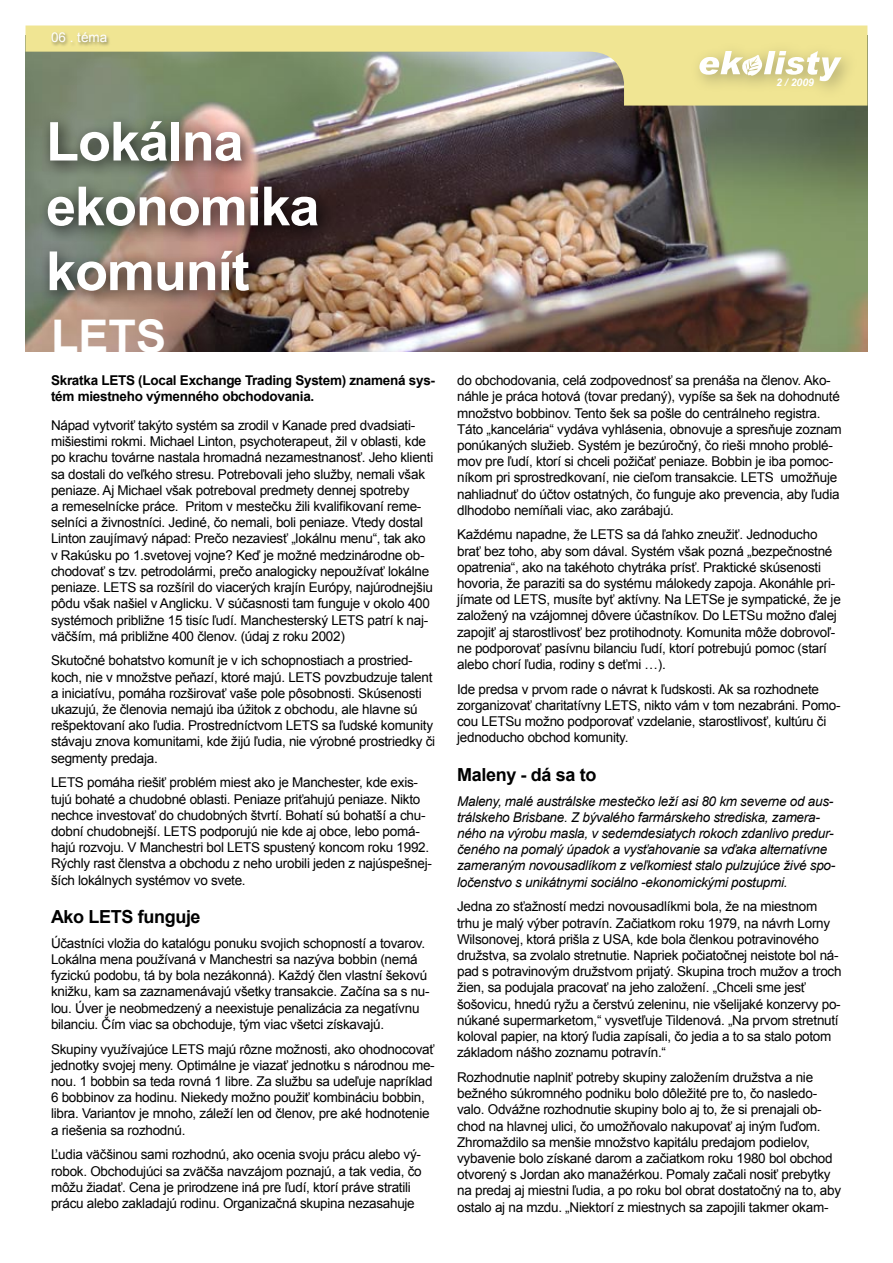
<style>
.page{position:relative;width:893px;height:1263px;background:#fff}
.page>*{position:absolute;margin:0;border:0;box-sizing:border-box;transform-origin:0 0}
.t1{font:700 54px/64.8px "Arial";letter-spacing:-.02em;color:#fff}
.t2{font:700 45px "Arial";color:#fff}
.t3{font:700 18px "Arial";letter-spacing:-.02em;color:#000}
.t4{font:13.5px/16.2px "Arial";letter-spacing:-.02em;color:#000}
.t5{font:italic 13.5px/16.2px "Arial";letter-spacing:-.02em;color:#000}
.t6{font:700 13.5px/16.2px "Arial";letter-spacing:-.02em;color:#000}
.t7{font:13.5px "Arial";color:#fff}
.t8{font:italic 700 10.5px "Arial";color:#fff}
</style>
<div class="page">
<img style="left:26px;top:106px;width:841px;height:246px">
<div style="left:37px;top:110px;width:499px;height:283px;background:#000;opacity:.75"></div>
<svg style="left:26px;top:26px;width:841px;height:80px;background:#b4b78b"></svg>
<svg style="left:51px;top:32px;width:404px;height:36px;background:#bebf85"></svg>
<div style="left:689px;top:40px;width:177px;height:66px;background:#f0e593"></div>
<svg style="left:699px;top:51px;width:143px;height:30px"></svg>
<p class="t7" style="left:51px;top:29px;width:58px">06 . téma</p>
<h1 class="t1" style="left:46px;top:111px;width:275px">Lokálna ekonomika komunít</h1>
<h2 class="t2" style="left:51px;top:306px;width:117px">LETS</h2>
<p class="t6" style="left:51px;top:372px;width:386px">Skratka LETS (Local Exchange Trading System) znamená sys&shy;tém miestneho výmenného obchodovania.</p>
<p class="t4" style="left:51px;top:417px;width:384px">Nápad vytvoriť takýto systém sa zrodil v Kanade pred dvadsiati&shy;mišiestimi rokmi. Michael Linton, psychoterapeut, žil v oblasti, kde po krachu továrne nastala hromadná nezamestnanosť. Jeho klienti sa dostali do veľkého stresu. Potrebovali jeho služby, nemali však peniaze. Aj Michael však potreboval predmety dennej spotreby<br>a remeselnícke práce. Pritom v mestečku žili kvalifikovaní reme&shy;selníci a živnostníci. Jediné, čo nemali, boli peniaze. Vtedy dostal Linton zaujímavý nápad: Prečo nezaviesť „lokálnu menu“, tak ako v Rakúsku po 1.svetovej vojne? Keď je možné medzinárodne ob&shy;chodovať s tzv. petrodolármi, prečo analogicky nepoužívať lokálne peniaze. LETS sa rozšíril do viacerých krajín Európy, najúrodnejšiu pôdu však našiel v Anglicku. V súčasnosti tam funguje v okolo 400 systémoch približne 15 tisíc ľudí. Manchesterský LETS patrí k naj&shy;väčším, má približne 400 členov. (údaj z roku 2002)</p>
<p class="t4" style="left:51px;top:653px;width:386px">Skutočné bohatstvo komunít je v ich schopnostiach a prostried&shy;koch, nie v množstve peňazí, ktoré majú. LETS povzbudzuje talent a iniciatívu, pomáha rozširovať vaše pole pôsobnosti. Skúsenosti ukazujú, že členovia nemajú iba úžitok z obchodu, ale hlavne sú rešpektovaní ako ľudia. Prostredníctvom LETS sa ľudské komunity stávaju znova komunitami, kde žijú ľudia, nie výrobné prostriedky či segmenty predaja.</p>
<p class="t4" style="left:51px;top:775px;width:382px">LETS pomáha riešiť problém miest ako je Manchester, kde exis&shy;tujú bohaté a chudobné oblasti. Peniaze priťahujú peniaze. Nikto nechce investovať do chudobných štvrtí. Bohatí sú bohatší a chu&shy;dobní chudobnejší. LETS podporujú nie kde aj obce, lebo pomá&shy;hajú rozvoju. V Manchestri bol LETS spustený koncom roku 1992.<br>Rýchly rast členstva a obchodu z neho urobili jeden z najúspešnej&shy;ších lokálnych systémov vo svete.</p>
<h3 class="t3" style="left:51px;top:905px;width:151px">Ako LETS funguje</h3>
<p class="t4" style="left:51px;top:935px;width:380px">Účastníci vložia do katalógu ponuku svojich schopností a tovarov.<br>Lokálna mena používaná v Manchestri sa nazýva bobbin (nemá fyzickú podobu, tá by bola nezákonná). Každý člen vlastní šekovú knižku, kam sa zaznamenávajú všetky transakcie. Začína sa s nu&shy;lou. Úver je neobmedzený a neexistuje penalizácia za negatívnu bilanciu. Čím viac sa obchoduje, tým viac všetci získavajú.</p>
<p class="t4" style="left:51px;top:1041px;width:385px">Skupiny využívajúce LETS majú rôzne možnosti, ako ohodnocovať jednotky svojej meny. Optimálne je viazať jednotku s národnou me&shy;nou. 1 bobbin sa teda rovná 1 libre. Za službu sa udeľuje napríklad 6 bobbinov za hodinu. Niekedy možno použiť kombináciu bobbin, libra. Variantov je mnoho, záleží len od členov, pre aké hodnotenie a riešenia sa rozhodnú.</p>
<p class="t4" style="left:51px;top:1146px;width:372px">Ľudia väčšinou sami rozhodnú, ako ocenia svoju prácu alebo vý&shy;robok. Obchodujúci sa zväčša navzájom poznajú, a tak vedia, čo môžu žiadať. Cena je prirodzene iná pre ľudí, ktorí práve stratili prácu alebo zakladajú rodinu. Organizačná skupina nezasahuje</p>
<p class="t8" style="left:776px;top:75px;width:39px">2 / 2009</p>
<p class="t4" style="left:457px;top:372px;width:386px">do obchodovania, celá zodpovednosť sa prenáša na členov. Ako&shy;náhle je práca hotová (tovar predaný), vypíše sa šek na dohodnuté množstvo bobbinov. Tento šek sa pošle do centrálneho registra.<br>Táto „kancelária“ vydáva vyhlásenia, obnovuje a spresňuje zoznam ponúkaných služieb. Systém je bezúročný, čo rieši mnoho problé&shy;mov pre ľudí, ktorí si chceli požičať peniaze. Bobbin je iba pomoc&shy;níkom pri sprostredkovaní, nie cieľom transakcie. LETS umožňuje nahliadnuť do účtov ostatných, čo funguje ako prevencia, aby ľudia dlhodobo nemíňali viac, ako zarábajú.</p>
<p class="t4" style="left:457px;top:527px;width:385px">Každému napadne, že LETS sa dá ľahko zneužiť. Jednoducho brať bez toho, aby som dával. Systém však pozná „bezpečnostné opatrenia“, ako na takéhoto chytráka prísť. Praktické skúsenosti hovoria, že paraziti sa do systému málokedy zapoja. Akonáhle pri&shy;jímate od LETS, musíte byť aktívny. Na LETSe je sympatické, že je založený na vzájomnej dôvere účastníkov. Do LETSu možno ďalej zapojiť aj starostlivosť bez protihodnoty. Komunita môže dobrovoľ&shy;ne podporovať pasívnu bilanciu ľudí, ktorí potrebujú pomoc (starí alebo chorí ľudia, rodiny s deťmi …).</p>
<p class="t4" style="left:457px;top:681px;width:385px">Ide predsa v prvom rade o návrat k ľudskosti. Ak sa rozhodnete zorganizovať charitatívny LETS, nikto vám v tom nezabráni. Pomo&shy;cou LETSu možno podporovať vzdelanie, starostlivosť, kultúru či jednoducho obchod komunity.</p>
<h3 class="t3" style="left:457px;top:763px;width:141px">Maleny - dá sa to</h3>
<p class="t5" style="left:457px;top:793px;width:380px">Maleny, malé austrálske mestečko leží asi 80 km severne od aus&shy;trálskeho Brisbane. Z bývalého farmárskeho strediska, zamera&shy;ného na výrobu masla, v sedemdesiatych rokoch zdanlivo predur&shy;čeného na pomalý úpadok a vysťahovanie sa vďaka alternatívne zameraným novousadlíkom z veľkomiest stalo pulzujúce živé spo&shy;ločenstvo s unikátnymi sociálno -ekonomickými postupmi.</p>
<p class="t4" style="left:457px;top:899px;width:386px">Jedna zo sťažností medzi novousadlíkmi bola, že na miestnom trhu je malý výber potravín. Začiatkom roku 1979, na návrh Lorny Wilsonovej, ktorá prišla z USA, kde bola členkou potravinového družstva, sa zvolalo stretnutie. Napriek počiatočnej neistote bol ná&shy;pad s potravinovým družstvom prijatý. Skupina troch mužov a troch žien, sa podujala pracovať na jeho založení. „Chceli sme jesť šošovicu, hnedú ryžu a čerstvú zeleninu, nie všelijaké konzervy po&shy;núkané supermarketom,“ vysvetľuje Tildenová. „Na prvom stretnutí koloval papier, na ktorý ľudia zapísali, čo jedia a to sa stalo potom základom nášho zoznamu potravín.“</p>
<p class="t4" style="left:457px;top:1069px;width:386px">Rozhodnutie naplniť potreby skupiny založením družstva a nie bežného súkromného podniku bolo dôležité pre to, čo nasledo&shy;valo. Odvážne rozhodnutie skupiny bolo aj to, že si prenajali ob&shy;chod na hlavnej ulici, čo umožňovalo nakupovať aj iným ľuďom.<br>Zhromaždilo sa menšie množstvo kapitálu predajom podielov, vybavenie bolo získané darom a začiatkom roku 1980 bol obchod otvorený s Jordan ako manažérkou. Pomaly začali nosiť prebytky na predaj aj miestni ľudia, a po roku bol obrat dostatočný na to, aby ostalo aj na mzdu. „Niektorí z miestnych sa zapojili takmer okam-</p>
</div>
